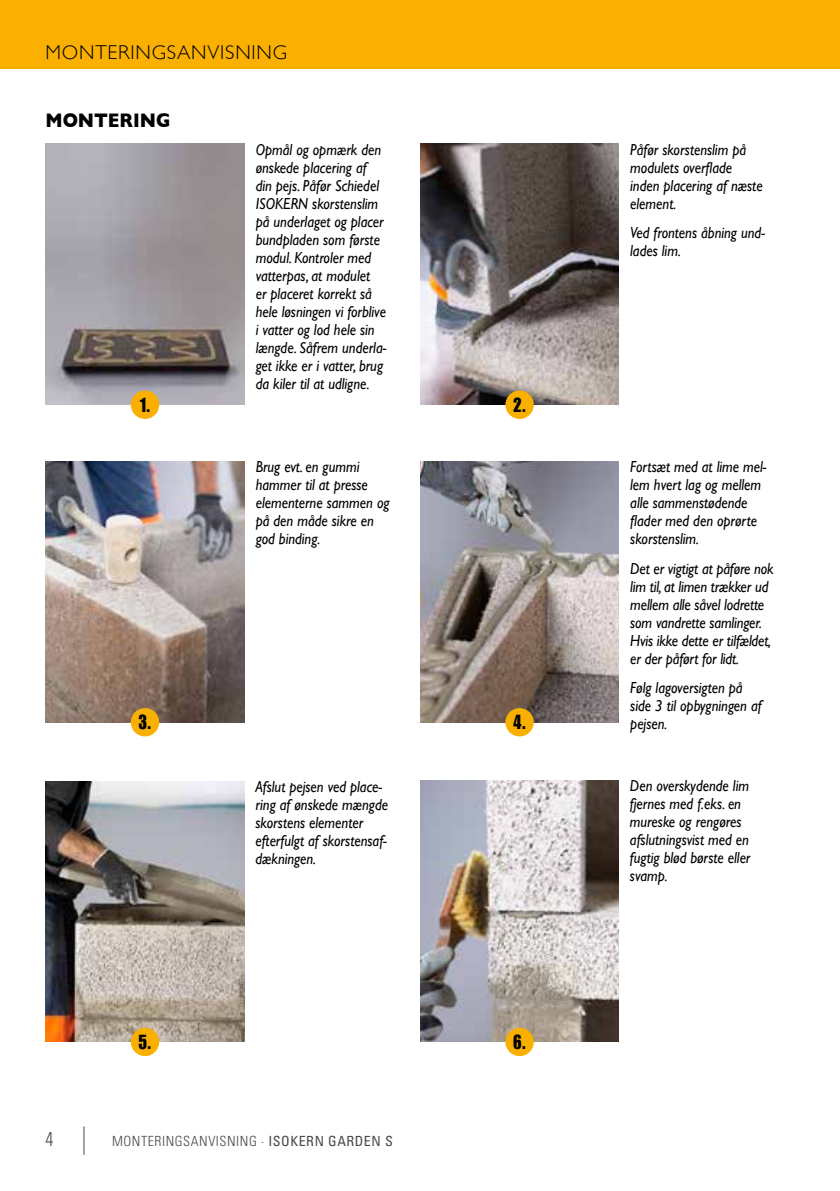
<style>
.page{position:relative;width:840px;height:1191px;background:#fff}
.page>*{position:absolute;margin:0;border:0;box-sizing:border-box;transform-origin:0 0}
.t1{font:300 20px "Gill Sans";letter-spacing:.04em;color:#000}
.t2{font:20px "Impact LT Std";color:#000;scale:.9 1}
.t3{font:700 20px "Gill Sans";color:#000;scale:.9 1}
.t4{font:300 condensed 20px "Univers LT Std";color:#4a4a49;scale:.9 1}
.t5{font:italic 16px/18px "Gill Sans";color:#000;scale:.9 1}
.t6{font:300 condensed 14px "Univers LT Std";letter-spacing:.04em;color:#4a4a49}
.s1{font-weight:400}
</style>
<div class="page">
<svg style="left:84px;top:1126px;width:1px;height:28px"></svg>
<div style="left:0;top:0;width:839px;height:68px;background:#f9b000"></div>
<img style="left:45px;top:781px;width:199px;height:261px">
<img style="left:46px;top:144px;width:198px;height:261px">
<div style="left:131px;top:390px;width:28px;height:29px;background:#f9b000;border-radius:50%"></div>
<div style="left:131px;top:1027px;width:28px;height:29px;background:#f9b000;border-radius:50%"></div>
<img style="left:420px;top:144px;width:198px;height:261px">
<div style="left:505px;top:390px;width:28px;height:29px;background:#f9b000;border-radius:50%"></div>
<img style="left:420px;top:780px;width:198px;height:261px">
<div style="left:505px;top:1027px;width:28px;height:29px;background:#f9b000;border-radius:50%"></div>
<img style="left:46px;top:461px;width:198px;height:261px">
<div style="left:131px;top:708px;width:28px;height:28px;background:#f9b000;border-radius:50%"></div>
<img style="left:420px;top:461px;width:198px;height:261px">
<div style="left:505px;top:708px;width:28px;height:28px;background:#f9b000;border-radius:50%"></div>
<p class="t1" style="left:45px;top:37px;width:243px">MONTERINGSANVISNING</p>
<p class="t3" style="left:45px;top:104px;width:140px">MONTERING</p>
<p class="t5" style="left:255px;top:140px;width:147px">Opmål og opmærk den ønskede placering af din pejs. Påfør Schiedel<br>ISOKERN skorstenslim på underlaget og placer bundpladen som første modul. Kontroler med vatterpas, at modulet<br>er placeret korrekt så hele løsningen vi forblive i vatter og lod hele sin længde. Såfrem underla&shy;get ikke er i vatter, brug da kiler til at udligne.</p>
<p class="t5" style="left:630px;top:140px;width:148px">Påfør skorstenslim på modulets overflade inden placering af næste element.</p>
<p class="t5" style="left:630px;top:224px;width:151px">Ved frontens åbning und&shy;lades lim.</p>
<p class="t2" style="left:139px;top:393px;width:14px">1.</p>
<p class="t2" style="left:513px;top:393px;width:16px">2.</p>
<p class="t2" style="left:138px;top:710px;width:16px">3.</p>
<p class="t5" style="left:255px;top:458px;width:150px">Brug evt. en gummi hammer til at presse elementerne sammen og på den måde sikre en god binding.</p>
<p class="t5" style="left:630px;top:458px;width:153px">Fortsæt med at lime mel&shy;lem hvert lag og mellem alle sammenstødende flader med den oprørte skorstenslim.</p>
<p class="t5" style="left:630px;top:559px;width:161px">Det er vigtigt at påføre nok lim til, at limen trækker ud mellem alle såvel lodrette som vandrette samlinger.<br>Hvis ikke dette er tilfældet, er der påført for lidt.</p>
<p class="t5" style="left:630px;top:679px;width:147px">Følg lagoversigten på side 3 til opbygningen af</p>
<p class="t2" style="left:513px;top:710px;width:16px">4.</p>
<p class="t5" style="left:630px;top:715px;width:43px">pejsen.</p>
<p class="t5" style="left:255px;top:777px;width:149px">Afslut pejsen ved place&shy;ring af ønskede mængde skorstens elementer efterfulgt af skorstensaf&shy;dækningen.</p>
<p class="t5" style="left:629px;top:777px;width:135px">Den overskydende lim fjernes med f.eks. en mureske og rengøres afslutningsvist med en fugtig blød børste eller svamp.</p>
<p class="t2" style="left:138px;top:1030px;width:16px">5.</p>
<p class="t2" style="left:513px;top:1030px;width:16px">6.</p>
<p class="t4" style="left:45px;top:1126px;width:10px">4</p>
<p class="t6" style="left:112px;top:1132px;width:282px">MONTERINGSANVISNING · <span class="s1">ISOKERN GARDEN S</span></p>
</div>
